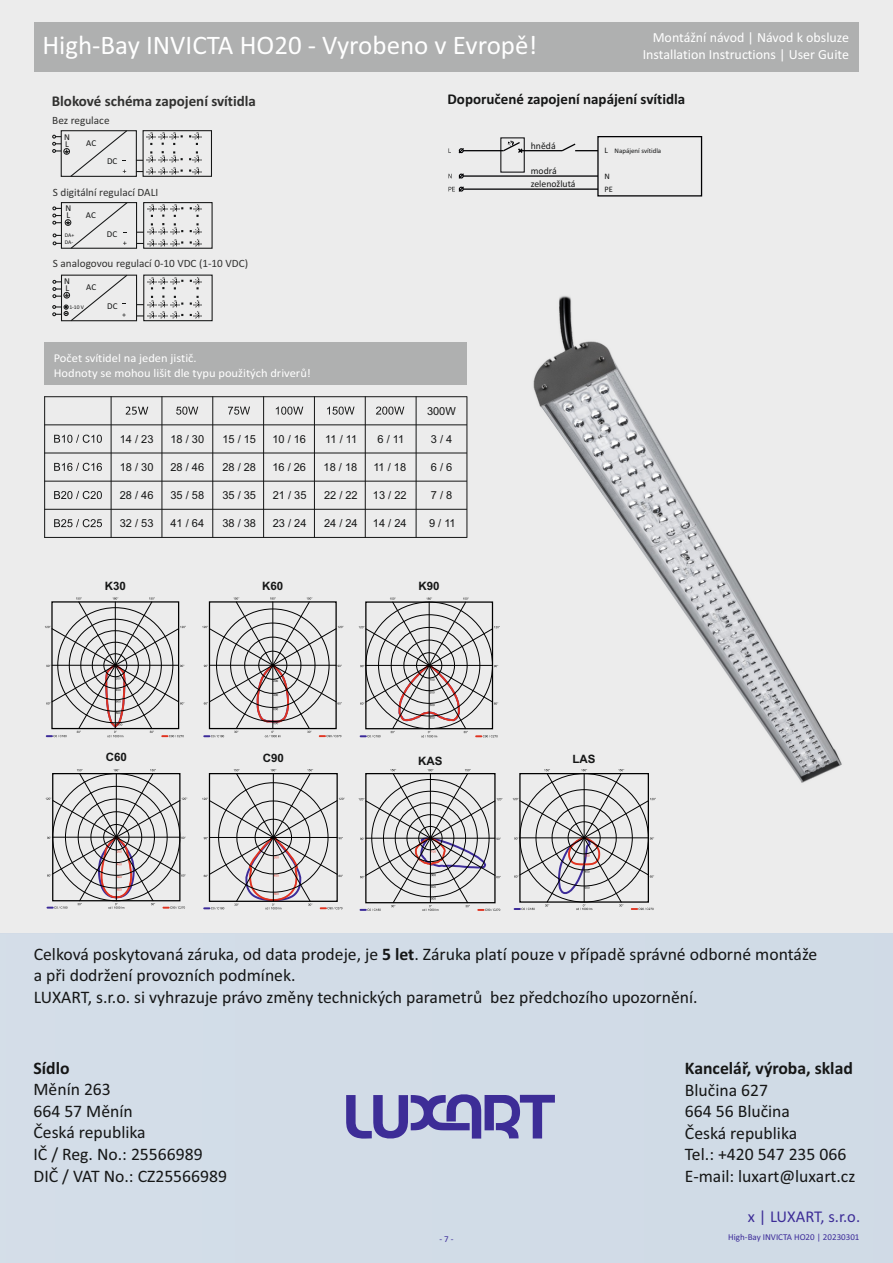
<style>
.page{position:relative;width:893px;height:1263px;background:#fff}
.page>*{position:absolute;margin:0;border:0;box-sizing:border-box;transform-origin:0 0}
.t1{font:27px "Calibri";color:#fff}
.t2{font:17.7px/21.6px "Calibri";color:#151616}
.t3{font:700 17.7px "Calibri";color:#151616}
.t4{font:16.5px "Calibri";color:#3d2d97}
.t5{font:700 15px "Calibri";color:#151616}
.t6{font:700 15px "Calibri";color:#313130}
.t7{font:13.95px/17.1px "Calibri";color:#fff;text-align:right}
.t8{font:12px/14.7px "Calibri";color:#fff;scale:1.04 1}
.t9{font:700 11.55px "Arial";color:#151616}
.t10{font:11.25px "Calibri";color:#313130}
.t11{font:11.1px "Arial";color:#151616}
.t12{font:9.75px/12.8px "Calibri";color:#151616}
.t13{font:9px "Calibri";color:#3c2b99}
.t14{font:9px "Calibri";color:#151616}
.t15{font:8.4px/12.8px "Calibri";color:#151616}
.t16{font:6.9px "Calibri";color:#151616}
.t17{font:5.55px "Calibri";color:#151616}
.s1{font-size:8.4px}
.s2{font-weight:700}
</style>
<div class="page">
<div style="left:0;top:0;width:893px;height:933px;background:#ececec"></div>
<div style="left:34px;top:22px;width:825px;height:50px;background:#afb0b0"></div>
<div style="left:0;top:933px;width:893px;height:330px;background:#cfdae6"></div>
<svg style="left:346px;top:1094px;width:209px;height:45px"></svg>
<img style="left:533px;top:296px;width:309px;height:487px">
<div style="left:143px;top:275px;width:70px;height:46px;border:1px solid #151616"></div>
<svg style="left:137px;top:277px;width:65px;height:41px"></svg>
<div style="left:61px;top:275px;width:76px;height:46px;border:1px solid #151616"></div>
<div style="left:143px;top:202px;width:70px;height:47px;border:1px solid #151616"></div>
<svg style="left:137px;top:205px;width:65px;height:41px"></svg>
<div style="left:61px;top:202px;width:76px;height:47px;border:1px solid #151616"></div>
<div style="left:143px;top:130px;width:69px;height:47px;border:1px solid #151616"></div>
<svg style="left:137px;top:133px;width:64px;height:41px"></svg>
<div style="left:61px;top:130px;width:76px;height:47px;border:1px solid #151616"></div>
<svg style="left:52px;top:130px;width:76px;height:47px"></svg>
<svg style="left:52px;top:202px;width:77px;height:47px"></svg>
<svg style="left:52px;top:274px;width:77px;height:48px"></svg>
<svg style="left:458px;top:148px;width:7px;height:6px"></svg>
<hr style="left:463px;top:175px;width:135px;height:2px;background:#000002">
<hr style="left:463px;top:188px;width:135px;height:2px;background:#000002">
<hr style="left:520px;top:150px;width:42px;height:1px;background:#000002">
<hr style="left:463px;top:150px;width:41px;height:1px;background:#000002">
<svg style="left:560px;top:143px;width:37px;height:9px"></svg>
<svg style="left:503px;top:140px;width:19px;height:13px"></svg>
<svg style="left:449px;top:173px;width:16px;height:19px"></svg>
<div style="left:597px;top:136px;width:105px;height:60px;border:1px solid #000002"></div>
<div style="left:45px;top:343px;width:422px;height:42px;background:#afb0b0"></div>
<svg style="left:228px;top:407px;width:22px;height:8px"></svg>
<svg style="left:276px;top:407px;width:27px;height:8px"></svg>
<svg style="left:327px;top:407px;width:28px;height:8px"></svg>
<svg style="left:376px;top:407px;width:28px;height:8px"></svg>
<svg style="left:54px;top:435px;width:48px;height:8px"></svg>
<svg style="left:54px;top:463px;width:48px;height:8px"></svg>
<svg style="left:54px;top:491px;width:48px;height:8px"></svg>
<svg style="left:54px;top:519px;width:48px;height:8px"></svg>
<hr style="left:44px;top:396px;width:1px;height:142px;background:#151616">
<hr style="left:162px;top:396px;width:1px;height:142px;background:#151616">
<hr style="left:212px;top:396px;width:1px;height:142px;background:#151616">
<hr style="left:263px;top:396px;width:1px;height:142px;background:#151616">
<hr style="left:314px;top:396px;width:1px;height:142px;background:#151616">
<hr style="left:365px;top:396px;width:1px;height:142px;background:#151616">
<hr style="left:416px;top:396px;width:1px;height:142px;background:#151616">
<hr style="left:44px;top:537px;width:423px;height:1px;background:#151616">
<hr style="left:44px;top:509px;width:423px;height:1px;background:#151616">
<hr style="left:44px;top:481px;width:423px;height:1px;background:#151616">
<hr style="left:44px;top:453px;width:423px;height:1px;background:#151616">
<hr style="left:44px;top:424px;width:423px;height:1px;background:#151616">
<hr style="left:44px;top:396px;width:423px;height:1px;background:#151616">
<svg style="left:176px;top:407px;width:22px;height:8px"></svg>
<hr style="left:111px;top:396px;width:1px;height:142px;background:#151616">
<svg style="left:126px;top:407px;width:22px;height:8px"></svg>
<hr style="left:466px;top:396px;width:1px;height:142px;background:#151616">
<svg style="left:45px;top:597px;width:141px;height:140px"></svg>
<svg style="left:202px;top:597px;width:141px;height:140px"></svg>
<svg style="left:359px;top:597px;width:141px;height:140px"></svg>
<svg style="left:46px;top:769px;width:141px;height:140px"></svg>
<svg style="left:202px;top:769px;width:142px;height:140px"></svg>
<svg style="left:359px;top:769px;width:143px;height:142px"></svg>
<svg style="left:513px;top:769px;width:143px;height:141px"></svg>
<h1 class="t1" style="left:42px;top:34px;width:496px">High-Bay INVICTA HO20 - Vyrobeno v Evropě!</h1>
<p class="t7" style="left:643px;top:30px;width:208px">Montážní návod | Návod k obsluze<br>Installation Instructions | User Guite</p>
<p class="t6" style="left:52px;top:94px;width:206px">Blokové schéma zapojení svítidla</p>
<p class="t10" style="left:52px;top:115px;width:59px">Bez regulace</p>
<p class="t14" style="left:64px;top:133px;width:7px">N</p>
<p class="t14" style="left:65px;top:140px;width:5px">L</p>
<p class="t14" style="left:86px;top:139px;width:11px">AC</p>
<p class="t14" style="left:107px;top:158px;width:12px">DC</p>
<p class="t10" style="left:53px;top:187px;width:107px">S digitální regulací DALI</p>
<p class="t14" style="left:66px;top:204px;width:7px">N</p>
<p class="t14" style="left:67px;top:211px;width:5px">L</p>
<p class="t17" style="left:65px;top:233px;width:11px">DA+</p>
<p class="t17" style="left:65px;top:240px;width:10px">DA-</p>
<p class="t14" style="left:86px;top:211px;width:11px">AC</p>
<p class="t14" style="left:107px;top:230px;width:12px">DC</p>
<p class="t10" style="left:53px;top:259px;width:197px">S analogovou regulací 0-10 VDC (1-10 VDC)</p>
<p class="t14" style="left:64px;top:277px;width:7px">N</p>
<p class="t14" style="left:65px;top:284px;width:5px">L</p>
<p class="t14" style="left:86px;top:283px;width:11px">AC</p>
<p class="t17" style="left:69px;top:305px;width:16px">1-10 V</p>
<p class="t14" style="left:107px;top:302px;width:12px">DC</p>
<p class="t8" style="left:54px;top:351px;width:249px">Počet svítidel na jeden jistič.<br>Hodnoty se mohou lišit dle typu použitých driverů!</p>
<p class="t11" style="left:120px;top:435px;width:35px">14 / 23</p>
<p class="t11" style="left:120px;top:463px;width:35px">18 / 30</p>
<p class="t11" style="left:120px;top:491px;width:35px">28 / 46</p>
<p class="t11" style="left:120px;top:519px;width:35px">32 / 53</p>
<p class="t11" style="left:170px;top:435px;width:35px">18 / 30</p>
<p class="t11" style="left:170px;top:463px;width:35px">28 / 46</p>
<p class="t11" style="left:170px;top:491px;width:35px">35 / 58</p>
<p class="t11" style="left:170px;top:519px;width:35px">41 / 64</p>
<p class="t11" style="left:222px;top:435px;width:35px">15 / 15</p>
<p class="t11" style="left:222px;top:463px;width:35px">28 / 28</p>
<p class="t11" style="left:222px;top:491px;width:35px">35 / 35</p>
<p class="t11" style="left:222px;top:519px;width:35px">38 / 38</p>
<p class="t11" style="left:272px;top:435px;width:35px">10 / 16</p>
<p class="t11" style="left:272px;top:463px;width:35px">16 / 26</p>
<p class="t11" style="left:273px;top:491px;width:35px">21 / 35</p>
<p class="t11" style="left:273px;top:519px;width:35px">23 / 24</p>
<p class="t11" style="left:325px;top:435px;width:34px">11 / 11</p>
<p class="t11" style="left:324px;top:463px;width:35px">18 / 18</p>
<p class="t11" style="left:324px;top:491px;width:35px">22 / 22</p>
<p class="t11" style="left:324px;top:519px;width:35px">24 / 24</p>
<p class="t11" style="left:378px;top:435px;width:28px">6 / 11</p>
<p class="t11" style="left:373px;top:463px;width:34px">11 / 18</p>
<p class="t11" style="left:373px;top:491px;width:35px">13 / 22</p>
<p class="t11" style="left:373px;top:519px;width:35px">14 / 24</p>
<p class="t5" style="left:447px;top:93px;width:239px">Doporučené zapojení napájení svítidla</p>
<p class="t12" style="left:531px;top:140px;width:26px">hnědá</p>
<p class="t12" style="left:531px;top:166px;width:46px">modrá zelenožlutá</p>
<p class="t16" style="left:605px;top:148px;width:58px"><span class="s1">L</span> Napájení svítidla</p>
<p class="t15" style="left:604px;top:170px;width:10px">N<br>PE</p>
<p class="t11" style="left:427px;top:406px;width:30px">300W</p>
<p class="t11" style="left:431px;top:435px;width:23px">3 / 4</p>
<p class="t11" style="left:431px;top:463px;width:23px">6 / 6</p>
<p class="t11" style="left:431px;top:491px;width:23px">7 / 8</p>
<p class="t11" style="left:429px;top:519px;width:28px">9 / 11</p>
<p class="t9" style="left:105px;top:581px;width:23px">K30</p>
<p class="t9" style="left:262px;top:581px;width:23px">K60</p>
<p class="t9" style="left:418px;top:582px;width:23px">K90</p>
<p class="t9" style="left:106px;top:753px;width:23px">C60</p>
<p class="t9" style="left:263px;top:754px;width:23px">C90</p>
<p class="t9" style="left:418px;top:756px;width:26px">KAS</p>
<p class="t9" style="left:572px;top:755px;width:25px">LAS</p>
<p class="t2" style="left:34px;top:944px;width:785px">Celková poskytovaná záruka, od data prodeje, je <span class="s2">5 let</span>. Záruka platí pouze v případě správné odborné montáže a při dodržení provozních podmínek.<br>LUXART, s.r.o. si vyhrazuje právo změny technických parametrů bez předchozího upozornění.</p>
<p class="t3" style="left:33px;top:1060px;width:38px">Sídlo</p>
<p class="t2" style="left:33px;top:1080px;width:195px">Měnín 263<br>664 57 Měnín<br>Česká republika<br>IČ / Reg. No.: 25566989<br>DIČ / VAT No.: CZ25566989</p>
<p class="t13" style="left:439px;top:1235px;width:16px">- 7 -</p>
<p class="t3" style="left:685px;top:1061px;width:169px">Kancelář, výroba, sklad</p>
<p class="t2" style="left:685px;top:1080px;width:172px">Blučina 627<br>664 56 Blučina<br>Česká republika<br>Tel.: +420 547 235 066<br>E-mail: luxart@luxart.cz</p>
<p class="t4" style="left:748px;top:1210px;width:114px">x | LUXART, s.r.o.</p>
<p class="t13" style="left:728px;top:1233px;width:133px">High-Bay INVICTA HO20 | 20230301</p>
</div>
